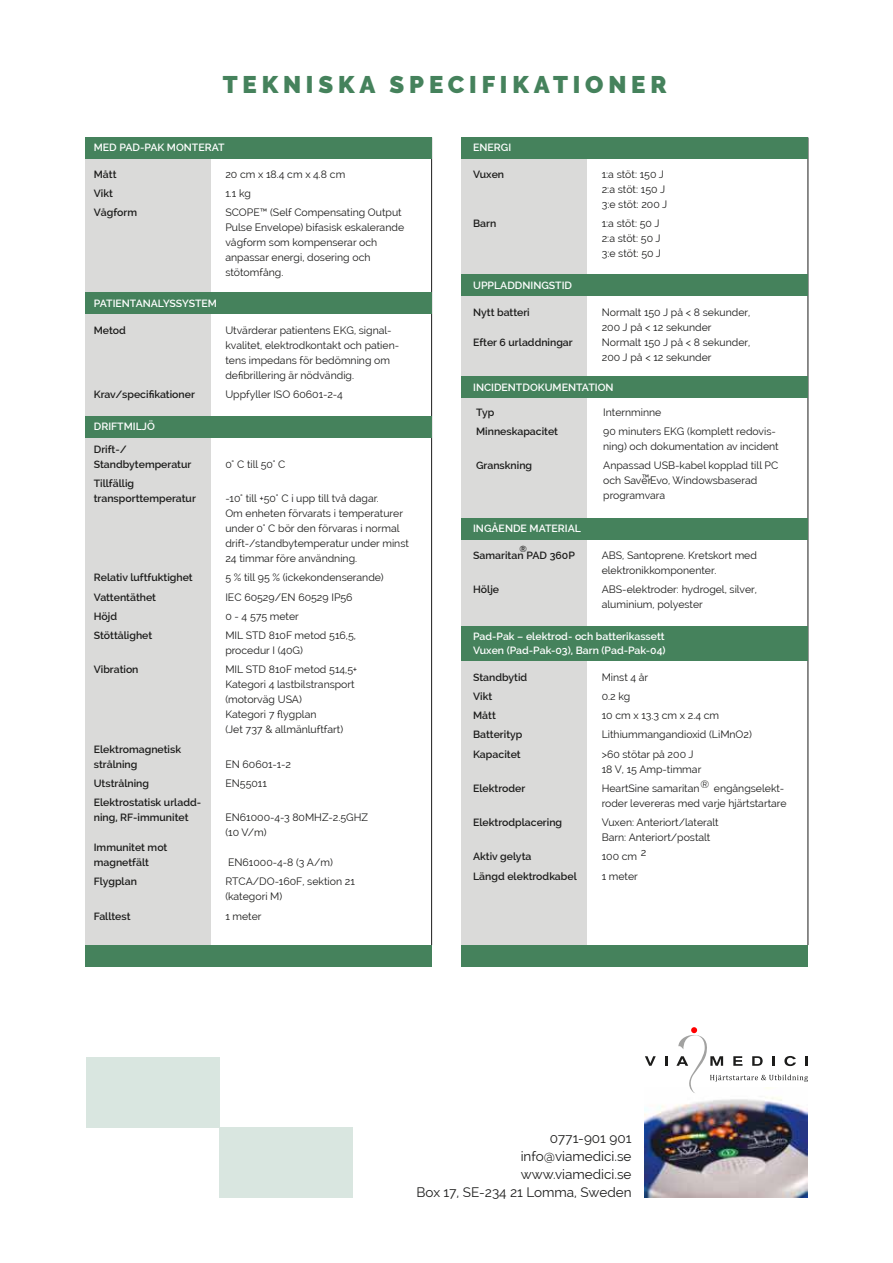
<style>
.page{position:relative;width:893px;height:1263px;background:#fff}
.page>*{position:absolute;margin:0;border:0;box-sizing:border-box;transform-origin:0 0}
.t1{font:900 24px "Raleway";letter-spacing:.2em;color:#45825c}
.t2{font:13.5px/18px "Raleway";color:#1c1c1b;text-align:right}
.t3{font:10.5px/15px "Raleway";color:#1c1c1b}
.t4{font:600 10.5px/15px "Raleway";color:#1c1c1b}
.t5{font:600 10.5px/13.5px "Raleway";color:#fff}
.t6{font:600 8.85px "Raleway";color:#1c1c1b}
</style>
<div class="page">
<hr style="left:431px;top:137px;width:1px;height:808px;background:#1c1c1b">
<hr style="left:808px;top:137px;width:1px;height:808px;background:#1c1c1b">
<div style="left:461px;top:137px;width:126px;height:807px;background:#dadad9"></div>
<div style="left:461px;top:518px;width:347px;height:21px;background:#45825c"></div>
<div style="left:85px;top:137px;width:125px;height:807px;background:#dadad9"></div>
<div style="left:85px;top:137px;width:347px;height:22px;background:#45825c"></div>
<div style="left:85px;top:293px;width:347px;height:21px;background:#45825c"></div>
<div style="left:85px;top:416px;width:347px;height:21px;background:#45825c"></div>
<div style="left:461px;top:137px;width:347px;height:22px;background:#45825c"></div>
<div style="left:461px;top:275px;width:347px;height:21px;background:#45825c"></div>
<div style="left:461px;top:377px;width:347px;height:21px;background:#45825c"></div>
<div style="left:461px;top:626px;width:347px;height:34px;background:#45825c"></div>
<div style="left:85px;top:945px;width:347px;height:21px;background:#45825c"></div>
<div style="left:461px;top:945px;width:347px;height:21px;background:#45825c"></div>
<img style="left:644px;top:1097px;width:164px;height:100px">
<svg style="left:645px;top:1056px;width:11px;height:10px"></svg>
<svg style="left:665px;top:1056px;width:2px;height:10px"></svg>
<svg style="left:676px;top:1027px;width:132px;height:66px"></svg>
<div style="left:86px;top:1058px;width:133px;height:70px;background:#d9e6e0"></div>
<div style="left:219px;top:1128px;width:134px;height:70px;background:#d9e6e0"></div>
<h1 class="t1" style="left:223px;top:72px;width:445px">TEKNISKA SPECIFIKATIONER</h1>
<p class="t5" style="left:94px;top:141px;width:132px">MED PAD-PAK MONTERAT</p>
<p class="t4" style="left:94px;top:166px;width:24px">Mått</p>
<p class="t3" style="left:225px;top:166px;width:121px">20 cm x 18.4 cm x 4.8 cm</p>
<p class="t4" style="left:94px;top:186px;width:21px">Vikt</p>
<p class="t3" style="left:225px;top:186px;width:27px">1.1 kg</p>
<p class="t4" style="left:94px;top:205px;width:45px">Vågform</p>
<p class="t3" style="left:225px;top:205px;width:180px">SCOPE™ (Self Compensating Output<br>Pulse Envelope) bifasisk eskalerande vågform som kompenserar och anpassar energi, dosering och stötomfång.</p>
<p class="t5" style="left:94px;top:296px;width:125px">PATIENTANALYSSYSTEM</p>
<p class="t4" style="left:94px;top:323px;width:34px">Metod</p>
<p class="t3" style="left:225px;top:323px;width:175px">Utvärderar patientens EKG, signal&shy;kvalitet, elektrodkontakt och patien&shy;tens impedans för bedömning om defibrillering är nödvändig.</p>
<p class="t4" style="left:94px;top:387px;width:103px">Krav/specifikationer</p>
<p class="t3" style="left:225px;top:387px;width:119px">Uppfyller ISO 60601-2-4</p>
<p class="t5" style="left:94px;top:420px;width:63px">DRIFTMILJÖ</p>
<p class="t4" style="left:94px;top:442px;width:99px">Drift-/<br>Standbytemperatur</p>
<p class="t3" style="left:225px;top:457px;width:62px">0° C till 50° C</p>
<p class="t4" style="left:94px;top:476px;width:104px">Tillfällig transporttemperatur</p>
<p class="t3" style="left:225px;top:491px;width:185px">-10° till +50° C i upp till två dagar.<br>Om enheten förvarats i temperaturer under 0° C bör den förvaras i normal drift-/standbytemperatur under minst 24 timmar före användning.</p>
<p class="t4" style="left:94px;top:570px;width:100px">Relativ luftfuktighet</p>
<p class="t3" style="left:225px;top:570px;width:160px">5 % till 95 % (ickekondenserande)</p>
<p class="t4" style="left:94px;top:589px;width:64px">Vattentäthet</p>
<p class="t3" style="left:225px;top:589px;width:129px">IEC 60529/EN 60529 IP56</p>
<p class="t4" style="left:94px;top:609px;width:25px">Höjd</p>
<p class="t3" style="left:225px;top:609px;width:75px">0 - 4 575 meter</p>
<p class="t4" style="left:94px;top:628px;width:60px">Stöttålighet</p>
<p class="t3" style="left:225px;top:628px;width:132px">MIL STD 810F metod 516,5, procedur I (40G)</p>
<p class="t4" style="left:94px;top:662px;width:46px">Vibration</p>
<p class="t3" style="left:225px;top:662px;width:133px">MIL STD 810F metod 514,5+<br>Kategori 4 lastbilstransport (motorväg USA)<br>Kategori 7 flygplan<br>(Jet 737 &amp; allmänluftfart)</p>
<p class="t4" style="left:94px;top:741px;width:89px">Elektromagnetisk strålning</p>
<p class="t3" style="left:225px;top:756px;width:67px">EN 60601-1-2</p>
<p class="t4" style="left:94px;top:776px;width:57px">Utstrålning</p>
<p class="t3" style="left:225px;top:776px;width:43px">EN55011</p>
<p class="t4" style="left:94px;top:795px;width:109px">Elektrostatisk urladd&shy;ning, RF-immunitet</p>
<p class="t3" style="left:225px;top:810px;width:144px">EN61000-4-3 80MHZ-2.5GHZ (10 V/m)</p>
<p class="t4" style="left:94px;top:840px;width:75px">Immunitet mot magnetfält</p>
<p class="t3" style="left:228px;top:855px;width:106px">EN61000-4-8 (3 A/m)</p>
<p class="t4" style="left:94px;top:874px;width:45px">Flygplan</p>
<p class="t3" style="left:225px;top:874px;width:131px">RTCA/DO-160F, sektion 21 (kategori M)</p>
<p class="t4" style="left:94px;top:908px;width:38px">Falltest</p>
<p class="t3" style="left:225px;top:908px;width:38px">1 meter</p>
<p class="t5" style="left:473px;top:141px;width:40px">ENERGI</p>
<p class="t4" style="left:473px;top:166px;width:33px">Vuxen</p>
<p class="t3" style="left:602px;top:166px;width:67px">1:a stöt: 150 J<br>2:a stöt: 150 J<br>3:e stöt: 200 J</p>
<p class="t4" style="left:473px;top:216px;width:25px">Barn</p>
<p class="t3" style="left:602px;top:216px;width:61px">1:a stöt: 50 J<br>2:a stöt: 50 J<br>3:e stöt: 50 J</p>
<p class="t5" style="left:473px;top:278px;width:101px">UPPLADDNINGSTID</p>
<p class="t4" style="left:473px;top:305px;width:58px">Nytt batteri</p>
<p class="t3" style="left:602px;top:305px;width:150px">Normalt 150 J på &lt; 8 sekunder,<br>200 J på &lt; 12 sekunder</p>
<p class="t4" style="left:473px;top:335px;width:101px">Efter 6 urladdningar</p>
<p class="t3" style="left:602px;top:335px;width:150px">Normalt 150 J på &lt; 8 sekunder,<br>200 J på &lt; 12 sekunder</p>
<p class="t5" style="left:473px;top:380px;width:142px">INCIDENTDOKUMENTATION</p>
<p class="t4" style="left:476px;top:405px;width:20px">Typ</p>
<p class="t3" style="left:603px;top:405px;width:60px">Internminne</p>
<p class="t4" style="left:476px;top:424px;width:83px">Minneskapacitet</p>
<p class="t3" style="left:603px;top:424px;width:177px">90 minuters EKG (komplett redovis&shy;ning) och dokumentation av incident</p>
<p class="t4" style="left:476px;top:458px;width:58px">Granskning</p>
<p class="t3" style="left:603px;top:458px;width:177px">Anpassad USB-kabel kopplad till PC och Saver<br>programvara</p>
<p class="t5" style="left:473px;top:522px;width:109px">INGÅENDE MATERIAL</p>
<p class="t4" style="left:473px;top:547px;width:103px">Samaritan PAD 360P</p>
<p class="t3" style="left:642px;top:473px;width:117px">™Evo, Windowsbaserad</p>
<p class="t6" style="left:520px;top:544px;width:9px">®</p>
<p class="t3" style="left:602px;top:547px;width:157px">ABS, Santoprene. Kretskort med elektronikkomponenter.</p>
<p class="t4" style="left:473px;top:582px;width:27px">Hölje</p>
<p class="t3" style="left:602px;top:582px;width:157px">ABS-elektroder: hydrogel, silver, aluminium, polyester</p>
<p class="t5" style="left:473px;top:630px;width:194px">Pad-Pak – elektrod- och batterikassett<br>Vuxen (Pad-Pak-03), Barn (Pad-Pak-04)</p>
<p class="t4" style="left:473px;top:669px;width:56px">Standbytid</p>
<p class="t3" style="left:602px;top:669px;width:48px">Minst 4 år</p>
<p class="t4" style="left:473px;top:689px;width:21px">Vikt</p>
<p class="t3" style="left:602px;top:689px;width:30px">0.2 kg</p>
<p class="t4" style="left:473px;top:708px;width:24px">Mått</p>
<p class="t3" style="left:602px;top:708px;width:119px">10 cm x 13.3 cm x 2.4 cm</p>
<p class="t4" style="left:473px;top:727px;width:51px">Batterityp</p>
<p class="t3" style="left:602px;top:727px;width:152px">Lithiummangandioxid (LiMnO2)</p>
<p class="t4" style="left:473px;top:746px;width:49px">Kapacitet</p>
<p class="t3" style="left:602px;top:746px;width:101px">&gt;60 stötar på 200 J<br>18 V, 15 Amp-timmar</p>
<p class="t4" style="left:473px;top:781px;width:54px">Elektroder</p>
<p class="t3" style="left:602px;top:781px;width:187px">HeartSine samaritan® engångselekt&shy;roder levereras med varje hjärtstartare</p>
<p class="t4" style="left:473px;top:815px;width:91px">Elektrodplacering</p>
<p class="t3" style="left:602px;top:815px;width:119px">Vuxen: Anteriort/lateralt<br>Barn: Anteriort/postalt</p>
<p class="t4" style="left:473px;top:849px;width:60px">Aktiv gelyta</p>
<p class="t3" style="left:602px;top:849px;width:46px">100 cm 2</p>
<p class="t4" style="left:473px;top:868px;width:105px">Längd elektrodkabel</p>
<p class="t3" style="left:602px;top:868px;width:38px">1 meter</p>
<p class="t2" style="left:417px;top:1129px;width:216px">0771-901 901<br>info@viamedici.se www.viamedici.se<br>Box 17, SE-234 21 Lomma, Sweden</p>
</div>
